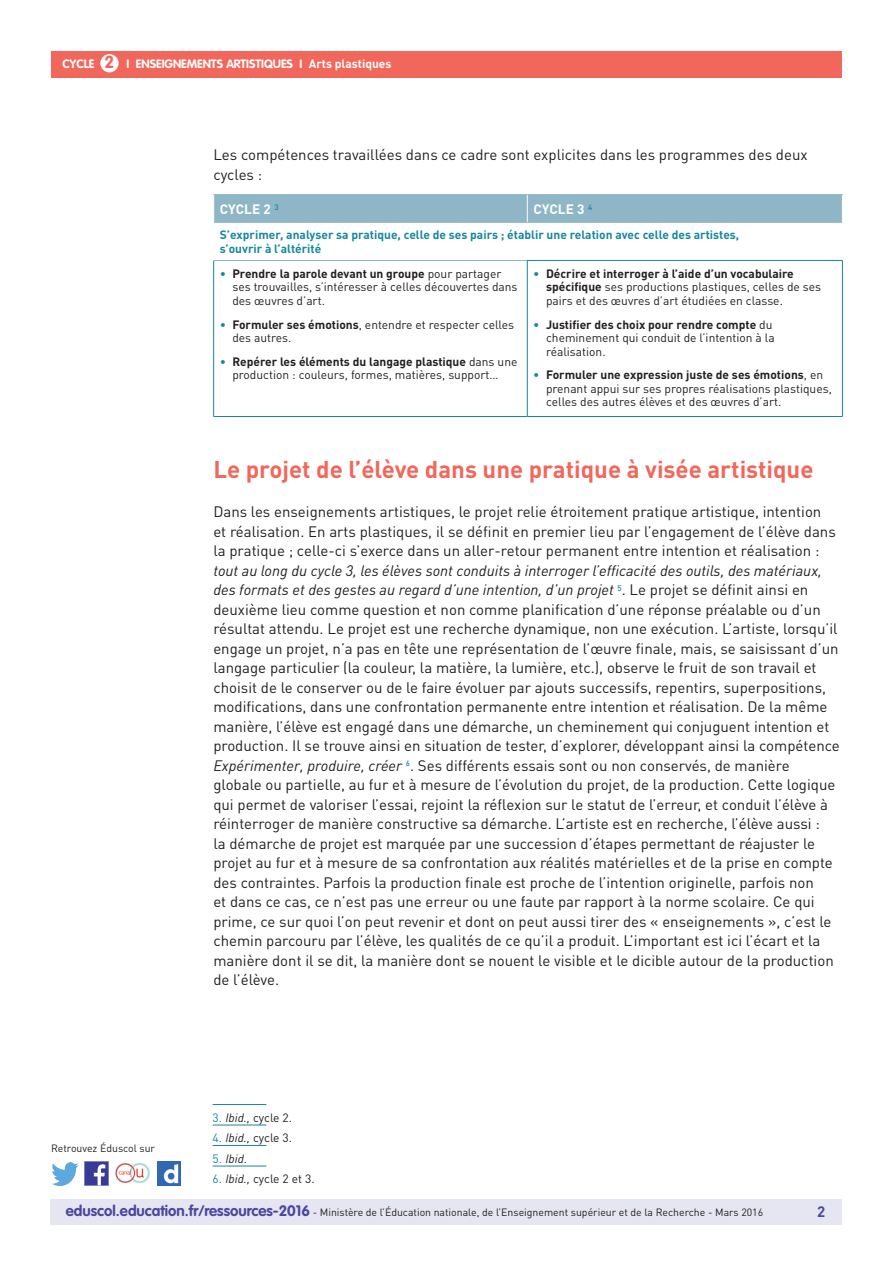
<style>
.page{position:relative;width:893px;height:1263px;background:#fff}
.page>*{position:absolute;margin:0;border:0;box-sizing:border-box;transform-origin:0 0}
.t1{font:700 24px "DIN Pro";color:#f2675c}
.t2{font:15px/19.5px "DIN Pro";color:#231f20}
.t3{font:700 15px "DIN Pro";color:#4a489e}
.t4{font:700 13.5px "DIN Pro";letter-spacing:.005em;color:#fff}
.t5{font:12px/13.5px "DIN Pro";color:#231f20}
.t6{font:700 12px/13.5px "DIN Pro";color:#16879f}
.t7{font:700 12px "VAG Rounded Std";color:#fff}
.t8{font:italic 12px "DIN Pro";color:#231f20}
.t9{font:10.5px "DIN Pro";color:#231f20}
.s1{font-size:17.25px;color:#f2675c}
.s2{font-family:"DIN Pro"}
.s3{color:#16879f}
.s4{font-weight:700}
.s5{font-style:italic}
.s6{font-style:normal;color:#16879f}
.s7{font-style:normal}
.s8{font-family:"VAG Rounded Std";font-weight:700;font-size:15px;color:#4a489e}
</style>
<div class="page">
<div style="left:50px;top:1199px;width:791px;height:26px;background:#e6e5f2"></div>
<div style="left:51px;top:51px;width:791px;height:27px;background:#f2675c"></div>
<div style="left:100px;top:54px;width:19px;height:18px;background:#fff;border-radius:50%"></div>
<img style="left:85px;top:1162px;width:23px;height:23px">
<img style="left:51px;top:1163px;width:28px;height:22px">
<img style="left:158px;top:1162px;width:22px;height:23px">
<img style="left:115px;top:1163px;width:35px;height:21px">
<svg style="left:214px;top:261px;width:628px;height:155px"></svg>
<div style="left:213px;top:195px;width:630px;height:27px;background:#8fb6c6"></div>
<hr style="left:213px;top:261px;width:1px;height:155px;background:#16879f">
<hr style="left:214px;top:222px;width:313px;height:1px;background:#8fb6c6">
<hr style="left:213px;top:260px;width:314px;height:1px;background:#8fb6c6">
<hr style="left:527px;top:261px;width:1px;height:155px;background:#16879f">
<hr style="left:842px;top:261px;width:1px;height:155px;background:#16879f">
<hr style="left:527px;top:222px;width:315px;height:1px;background:#8fb6c6">
<hr style="left:527px;top:260px;width:316px;height:1px;background:#16879f">
<hr style="left:213px;top:416px;width:314px;height:1px;background:#16879f">
<hr style="left:527px;top:416px;width:316px;height:1px;background:#16879f">
<hr style="left:213px;top:194px;width:314px;height:1px;background:#8fb6c6">
<hr style="left:527px;top:194px;width:316px;height:1px;background:#8fb6c6">
<hr style="left:213px;top:1104px;width:53px;height:1px;background:#16879f">
<hr style="left:213px;top:1125px;width:53px;height:1px;background:#16879f">
<hr style="left:213px;top:1145px;width:53px;height:1px;background:#16879f">
<hr style="left:213px;top:1166px;width:53px;height:1px;background:#16879f">
<p class="t7" style="left:63px;top:57px;width:330px">CYCLE <span class="s1">2</span> I Enseignements artistiques I <span class="s2">Arts plastiques</span></p>
<p class="t2" style="left:213px;top:145px;width:596px">Les compétences travaillées dans ce cadre sont explicites dans les programmes des deux cycles :</p>
<p class="t4" style="left:220px;top:200px;width:61px">Cycle 2 <sup>3</sup></p>
<p class="t4" style="left:533px;top:200px;width:61px">Cycle 3 <sup>4</sup></p>
<p class="t6" style="left:220px;top:228px;width:521px">S’exprimer, analyser sa pratique, celle de ses pairs ; établir une relation avec celle des artistes, s’ouvrir à l’altérité</p>
<p class="t5" style="left:232px;top:267px;width:287px;text-indent:-13px"><span class="s3">•</span> <span class="s4">Prendre la parole devant un groupe</span> pour partager ses trouvailles, s’intéresser à celles découvertes dans des œuvres d’art.</p>
<p class="t5" style="left:232px;top:317px;width:283px;text-indent:-13px"><span class="s3">•</span> <span class="s4">Formuler ses émotions</span>, entendre et respecter celles des autres.</p>
<p class="t5" style="left:220px;top:355px;width:299px;text-align:center"><span class="s3">•</span> <span class="s4">Repérer les éléments du langage plastique</span> dans une production : couleurs, formes, matières, support…</p>
<p class="t5" style="left:546px;top:267px;width:277px;text-indent:-13px"><span class="s3">•</span> <span class="s4">Décrire et interroger à l’aide d’un vocabulaire spécifique</span> ses productions plastiques, celles de ses pairs et des œuvres d’art étudiées en classe.</p>
<p class="t5" style="left:546px;top:317px;width:230px;text-indent:-13px"><span class="s3">•</span> <span class="s4">Justifier des choix pour rendre compte</span> du cheminement qui conduit de l’intention à la réalisation.</p>
<p class="t5" style="left:546px;top:368px;width:287px;text-indent:-13px"><span class="s3">•</span> <span class="s4">Formuler une expression juste de ses émotions</span>, en prenant appui sur ses propres réalisations plastiques, celles des autres élèves et des œuvres d’art.</p>
<p class="t9" style="left:51px;top:1141px;width:106px">Retrouvez Éduscol sur</p>
<h1 class="t1" style="left:213px;top:454px;width:602px">Le projet de l’élève dans une pratique à visée artistique</h1>
<p class="t2" style="left:213px;top:502px;width:624px">Dans les enseignements artistiques, le projet relie étroitement pratique artistique, intention et réalisation. En arts plastiques, il se définit en premier lieu par l’engagement de l’élève dans la pratique ; celle-ci s’exerce dans un aller-retour permanent entre intention et réalisation :</p>
<p class="t2" style="left:213px;top:560px;width:628px"><span class="s5">tout au long du cycle 3, les élèves sont conduits à interroger l’efficacité des outils, des matériaux, des formats et des gestes au regard d’une intention, d’un projet</span> <sup>5</sup>. Le projet se définit ainsi en deuxième lieu comme question et non comme planification d’une réponse préalable ou d’un résultat attendu. Le projet est une recherche dynamique, non une exécution. L’artiste, lorsqu’il engage un projet, n’a pas en tête une représentation de l’œuvre finale, mais, se saisissant d’un langage particulier (la couleur, la matière, la lumière, etc.), observe le fruit de son travail et choisit de le conserver ou de le faire évoluer par ajouts successifs, repentirs, superpositions, modifications, dans une confrontation permanente entre intention et réalisation. De la même manière, l’élève est engagé dans une démarche, un cheminement qui conjuguent intention et production. Il se trouve ainsi en situation de tester, d’explorer, développant ainsi la compétence <span class="s5">Expérimenter, produire, créer</span> <sup>6</sup>. Ses différents essais sont ou non conservés, de manière globale ou partielle, au fur et à mesure de l’évolution du projet, de la production. Cette logique qui permet de valoriser l’essai, rejoint la réflexion sur le statut de l’erreur, et conduit l’élève à réinterroger de manière constructive sa démarche. L’artiste est en recherche, l’élève aussi :<br>la démarche de projet est marquée par une succession d’étapes permettant de réajuster le projet au fur et à mesure de sa confrontation aux réalités matérielles et de la prise en compte des contraintes. Parfois la production finale est proche de l’intention originelle, parfois non<br>et dans ce cas, ce n’est pas une erreur ou une faute par rapport à la norme scolaire. Ce qui prime, ce sur quoi l’on peut revenir et dont on peut aussi tirer des « enseignements », c’est le chemin parcouru par l’élève, les qualités de ce qu’il a produit. L’important est ici l’écart et la manière dont il se dit, la manière dont se nouent le visible et le dicible autour de la production de l’élève.</p>
<p class="t5" style="left:213px;top:1110px;width:81px"><span class="s3">3.</span> <span class="s5">Ibid.,</span> cycle 2.</p>
<p class="t5" style="left:213px;top:1131px;width:81px"><span class="s3">4.</span> <span class="s5">Ibid.,</span> cycle 3.</p>
<p class="t8" style="left:213px;top:1151px;width:36px"><span class="s6">5.</span> Ibid<span class="s7">.</span></p>
<p class="t5" style="left:213px;top:1172px;width:104px"><span class="s3">6.</span> <span class="s5">Ibid.,</span> cycle 2 et 3.</p>
<p class="t9" style="left:66px;top:1205px;width:699px"><span class="s8">eduscol.education.fr/ressources-2016</span> - Ministère de l’Éducation nationale, de l’Enseignement supérieur et de la Recherche - Mars 2016</p>
<p class="t3" style="left:817px;top:1201px;width:10px">2</p>
</div>
